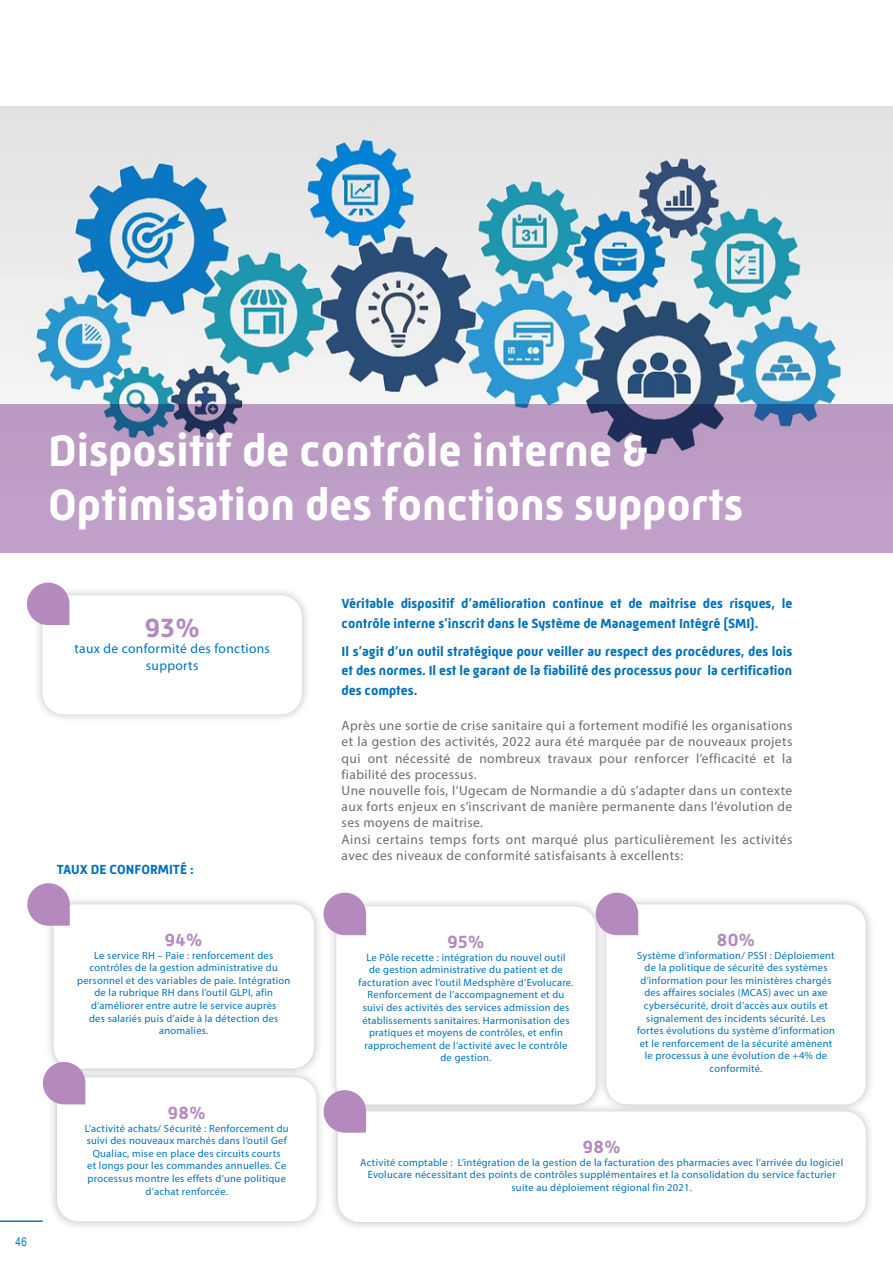
<style>
.page{position:relative;width:893px;height:1263px;background:#fff}
.page>*{position:absolute;margin:0;border:0;box-sizing:border-box;transform-origin:0 0}
.t1{font:700 45px/54px "Mic 32 New";color:#fff}
.t2{font:700 27px "Mic 32 New";color:#b48abe}
.t3{font:700 18px "Mic 32 New";letter-spacing:.025em;color:#b48abe}
.t4{font:13.5px/16.2px "Myriad Pro";letter-spacing:.03em;color:#6c6d70;text-align:justify}
.t5{font:700 13.5px/19.5px "Mic 32 New";color:#0072bc}
.t6{font:13.5px/16.2px "Myriad Pro";letter-spacing:.025em;color:#0072bc;text-align:center}
.t7{font:12px "Arial Narrow";color:#0072bc}
.t8{font:10.5px/12.6px "Myriad Pro";letter-spacing:.025em;color:#0072bc;text-align:center}
</style>
<div class="page">
<img style="left:0;top:106px;width:893px;height:298px">
<div style="left:34px;top:586px;width:277px;height:137px;background:#231f20;opacity:.3"></div>
<div style="left:43px;top:595px;width:259px;height:119px;background:#fff;border-radius:21px"></div>
<svg style="left:27px;top:583px;width:42px;height:42px;background:#be9bc7"></svg>
<div style="left:0;top:404px;width:893px;height:149px;background:#bd9dc5"></div>
<div style="left:45px;top:895px;width:278px;height:182px;background:#231f20;opacity:.3"></div>
<div style="left:54px;top:904px;width:260px;height:164px;background:#fff;border-radius:21px"></div>
<svg style="left:27px;top:883px;width:43px;height:43px"></svg>
<div style="left:327px;top:897px;width:278px;height:216px;background:#231f20;opacity:.3"></div>
<div style="left:336px;top:906px;width:260px;height:198px;background:#fff;border-radius:21px"></div>
<svg style="left:324px;top:893px;width:42px;height:42px;background:#be9ac7"></svg>
<div style="left:597px;top:895px;width:278px;height:219px;background:#231f20;opacity:.3"></div>
<div style="left:606px;top:904px;width:260px;height:200px;background:#fff;border-radius:21px"></div>
<svg style="left:596px;top:893px;width:42px;height:42px;background:#bd9ac6"></svg>
<div style="left:48px;top:1068px;width:278px;height:162px;background:#231f20;opacity:.3"></div>
<div style="left:57px;top:1077px;width:259px;height:144px;background:#fff;border-radius:21px"></div>
<svg style="left:43px;top:1062px;width:42px;height:42px;background:#be9bc7"></svg>
<div style="left:329px;top:1102px;width:546px;height:129px;background:#231f20;opacity:.3"></div>
<div style="left:338px;top:1111px;width:528px;height:111px;background:#fff;border-radius:21px"></div>
<svg style="left:324px;top:1090px;width:42px;height:43px;background:#bf9cc8"></svg>
<hr style="left:0;top:1220px;width:43px;height:2px;background:#0072bc">
<p class="t1" style="left:48px;top:424px;width:696px">Dispositif de contrôle interne &amp;<br>Optimisation des fonctions supports</p>
<p class="t2" style="left:145px;top:612px;width:56px">93%</p>
<p class="t6" style="left:74px;top:640px;width:197px">taux de conformité des fonctions supports</p>
<p class="t7" style="left:16px;top:1233px;width:13px">46</p>
<p class="t5" style="left:57px;top:860px;width:139px">TAUX DE CONFORMITÉ :</p>
<p class="t3" style="left:165px;top:929px;width:39px">94%</p>
<p class="t8" style="left:77px;top:948px;width:215px">Le service RH – Paie : renforcement des contrôles de la gestion administrative du personnel et des variables de paie. Intégration de la rubrique RH dans l’outil GLPI, afin d’améliorer entre autre le service auprès<br>des salariés puis d’aide à la détection des anomalies.</p>
<p class="t3" style="left:168px;top:1102px;width:39px">98%</p>
<p class="t8" style="left:85px;top:1121px;width:205px">L’activité achats/ Sécurité : Renforcement du suivi des nouveaux marchés dans l’outil Gef Qualiac, mise en place des circuits courts<br>et longs pour les commandes annuelles. Ce processus montre les effets d’une politique d’achat renforcée.</p>
<p class="t5" style="left:342px;top:594px;width:452px">Véritable dispositif d’amélioration continue et de maitrise des risques, le contrôle interne s’inscrit dans le Système de Management Intégré (SMI).</p>
<p class="t5" style="left:342px;top:642px;width:452px;text-align:justify">Il s’agit d’un outil stratégique pour veiller au respect des procédures, des lois et des normes. Il est le garant de la fiabilité des processus pour la certification des comptes.</p>
<p class="t4" style="left:342px;top:717px;width:452px">Après une sortie de crise sanitaire qui a fortement modifié les organisations et la gestion des activités, 2022 aura été marquée par de nouveaux projets qui ont nécessité de nombreux travaux pour renforcer l’efficacité et la fiabilité des processus.</p>
<p class="t4" style="left:342px;top:782px;width:452px">Une nouvelle fois, l’Ugecam de Normandie a dû s’adapter dans un contexte aux forts enjeux en s’inscrivant de manière permanente dans l’évolution de ses moyens de maitrise.</p>
<p class="t4" style="left:342px;top:831px;width:452px">Ainsi certains temps forts ont marqué plus particulièrement les activités avec des niveaux de conformité satisfaisants à excellents:</p>
<p class="t3" style="left:448px;top:931px;width:38px">95%</p>
<p class="t8" style="left:358px;top:950px;width:217px">Le Pôle recette : intégration du nouvel outil<br>de gestion administrative du patient et de facturation avec l’outil Medsphère d’Evolucare.<br>Renforcement de l’accompagnement et du suivi des activités des services admission des établissements sanitaires. Harmonisation des pratiques et moyens de contrôles, et enfin rapprochement de l’activité avec le contrôle de gestion.</p>
<p class="t3" style="left:717px;top:929px;width:40px">80%</p>
<p class="t8" style="left:637px;top:948px;width:199px">Système d’information/ PSSI : Déploiement de la politique de sécurité des systèmes d’information pour les ministères chargés des affaires sociales (MCAS) avec un axe cybersécurité, droit d’accès aux outils et signalement des incidents sécurité. Les fortes évolutions du système d’information et le renforcement de la sécurité amènent le processus à une évolution de +4% de conformité.</p>
<p class="t3" style="left:583px;top:1136px;width:39px">98%</p>
<p class="t8" style="left:360px;top:1155px;width:485px">Activité comptable : L’intégration de la gestion de la facturation des pharmacies avec l’arrivée du logiciel<br>Evolucare nécessitant des points de contrôles supplémentaires et la consolidation du service facturier suite au déploiement régional fin 2021.</p>
</div>
